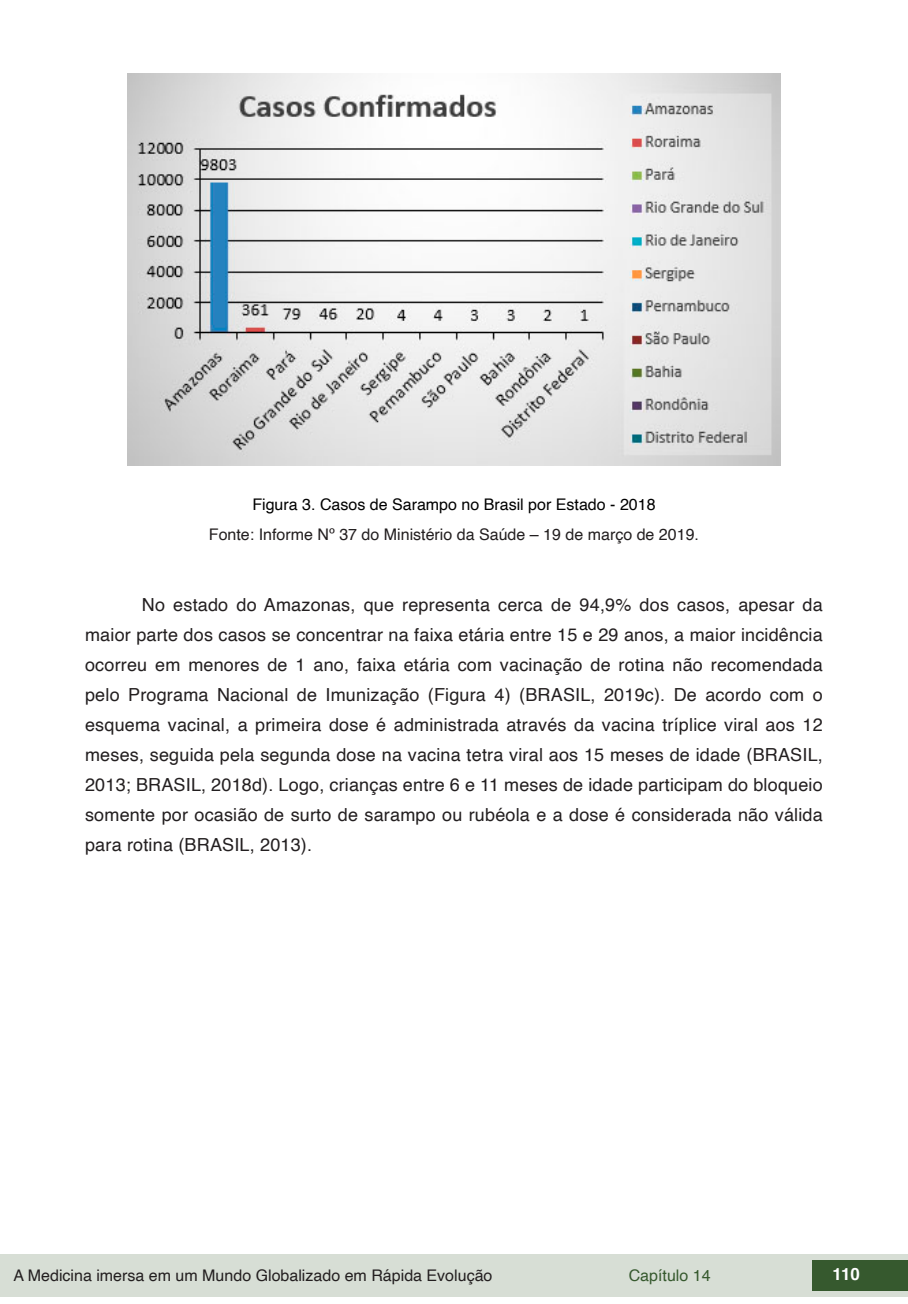
<style>
.page{position:relative;width:908px;height:1304px;background:#fff}
.page>*{position:absolute;margin:0;border:0;box-sizing:border-box;transform-origin:0 0}
.txt{font:18px/30px "Helvetica";letter-spacing:.01em;color:#231f20;text-align:justify}
.t1{font:700 16.8px "Helvetica";color:#fff}
.fonte_tab_gra_imag{font:16px "Helvetica";color:#231f20}
.info_tab_graf_imag{font:16px "Helvetica";color:#000}
.t2{font:16px "Helvetica";color:#36592e}
</style>
<div class="page">
<div style="left:0;top:1254px;width:906px;height:43px;background:#d7ded5"></div>
<div style="left:812px;top:1261px;width:95px;height:30px;background:#36592e"></div>
<img style="left:128px;top:74px;width:652px;height:392px">
<p class="info_tab_graf_imag" style="left:252px;top:492px;width:404px">Figura 3. Casos de Sarampo no Brasil por Estado - 2018</p>
<p class="fonte_tab_gra_imag" style="left:209px;top:522px;width:491px">Fonte: Informe Nº 37 do Ministério da Saúde – 19 de março de 2019.</p>
<p class="txt" style="left:85px;top:590px;width:739px;text-indent:57px">No estado do Amazonas, que representa cerca de 94,9% dos casos, apesar da maior parte dos casos se concentrar na faixa etária entre 15 e 29 anos, a maior incidência ocorreu em menores de 1 ano, faixa etária com vacinação de rotina não recomendada pelo Programa Nacional de Imunização (Figura 4) (BRASIL, 2019c). De acordo com o esquema vacinal, a primeira dose é administrada através da vacina tríplice viral aos 12 meses, seguida pela segunda dose na vacina tetra viral aos 15 meses de idade (BRASIL, 2013; BRASIL, 2018d). Logo, crianças entre 6 e 11 meses de idade participam do bloqueio somente por ocasião de surto de sarampo ou rubéola e a dose é considerada não válida para rotina (BRASIL, 2013).</p>
<p class="fonte_tab_gra_imag" style="left:14px;top:1263px;width:480px">A Medicina imersa em um Mundo Globalizado em Rápida Evolução</p>
<p class="t2" style="left:628px;top:1263px;width:83px">Capítulo 14</p>
<p class="t1" style="left:832px;top:1261px;width:29px">110</p>
</div>
